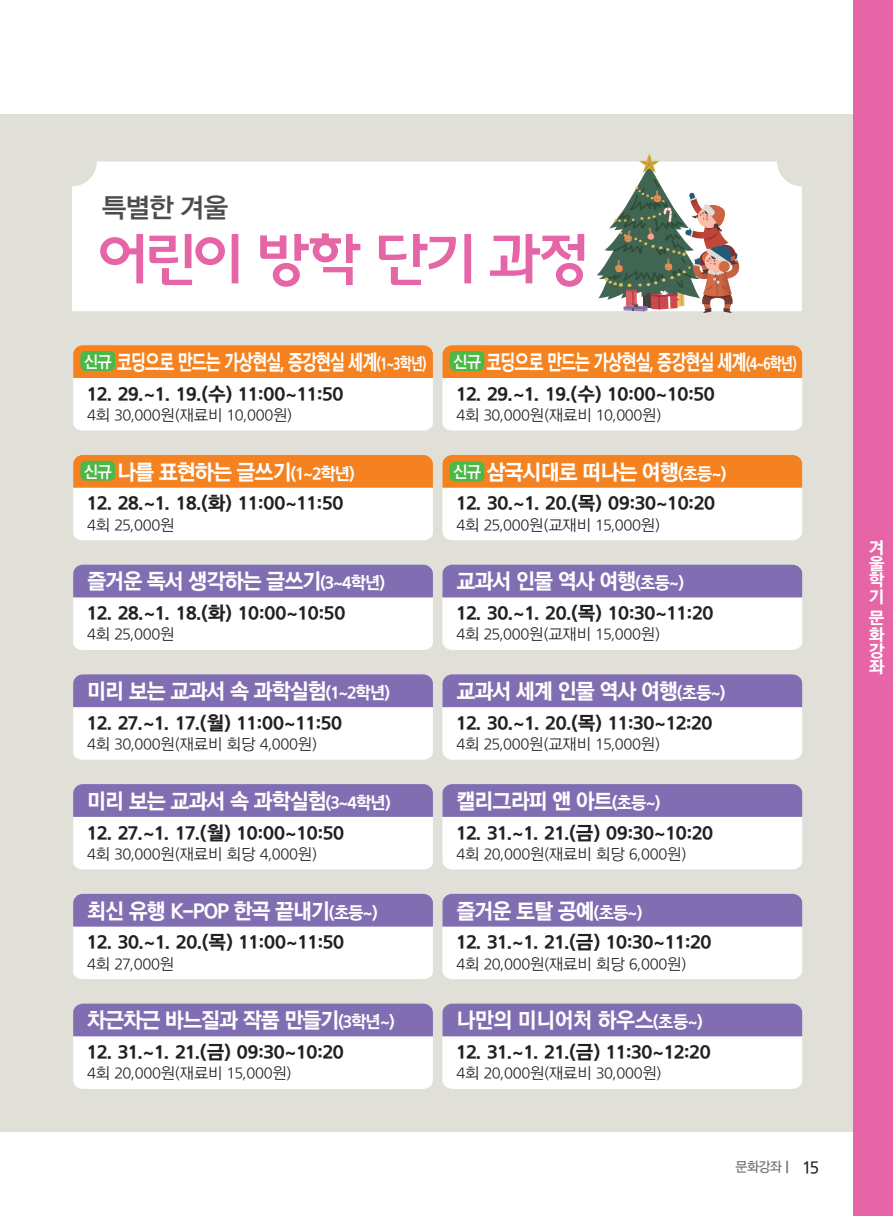
<style>
.page{position:relative;width:893px;height:1216px;background:#fff}
.page>*{position:absolute;margin:0;border:0;box-sizing:border-box;transform-origin:0 0}
.t1{font:56.88px "TR Gothic 240";letter-spacing:-.04em;color:#e565a6;scale:1.05 1}
.t2{font:27.12px "THE Lux Go B U";color:#4b4c4d}
.t3{font:21.88px "THE Lux Go EB U";letter-spacing:-.05em;color:#fff;scale:.95 1}
.t4{font:21.88px "THE Lux Go EB U";letter-spacing:-.05em;color:#fff;scale:.74 1}
.t5{font:21.88px "THE Lux Go EB U";letter-spacing:-.03em;color:#fff;scale:.95 1}
.t6{font:19.25px "THE Lux Go EB U";color:#231f20}
.t7{font:17.15px/16.4px "THE Lux Go EB U";color:#fff;text-align:justify}
.t8{font:15.75px "THE Lux Go R U";letter-spacing:-.02em;color:#231f20}
.t9{font:13.83px "THE Lux Go M U";color:#6c6d70;scale:.95 1}
.s1{font-family:"THE Lux Go B U";font-size:16.62px}
.s2{font-size:17.5px}
.s3{font-family:"Goyang Deogyang B"}
.s4{font-size:17.5px;color:#231f20}
</style>
<div class="page">
<div style="left:0;top:114px;width:893px;height:1017px;background:#e0e0d9"></div>
<div style="left:72px;top:161px;width:730px;height:150px;background:#fff"></div>
<div style="left:853px;top:0;width:40px;height:1215px;background:#e565a6"></div>
<svg style="left:442px;top:564px;width:360px;height:86px"></svg>
<svg style="left:442px;top:674px;width:360px;height:85px"></svg>
<svg style="left:73px;top:1003px;width:360px;height:85px"></svg>
<svg style="left:442px;top:784px;width:360px;height:85px"></svg>
<svg style="left:442px;top:893px;width:360px;height:86px"></svg>
<svg style="left:442px;top:1003px;width:360px;height:85px"></svg>
<svg style="left:597px;top:154px;width:143px;height:159px"></svg>
<svg style="left:442px;top:455px;width:360px;height:85px"></svg>
<div style="left:450px;top:461px;width:34px;height:20px;background:#4cb848;border-radius:5px"></div>
<svg style="left:73px;top:784px;width:360px;height:85px"></svg>
<svg style="left:73px;top:674px;width:360px;height:85px"></svg>
<svg style="left:73px;top:564px;width:360px;height:86px"></svg>
<svg style="left:73px;top:455px;width:360px;height:85px"></svg>
<div style="left:80px;top:461px;width:35px;height:19px;background:#4cb848;border-radius:5px"></div>
<svg style="left:442px;top:345px;width:360px;height:85px"></svg>
<div style="left:450px;top:351px;width:34px;height:20px;background:#4cb848;border-radius:5px"></div>
<svg style="left:73px;top:345px;width:360px;height:85px"></svg>
<div style="left:80px;top:351px;width:35px;height:20px;background:#4cb848;border-radius:5px"></div>
<svg style="left:73px;top:893px;width:360px;height:86px"></svg>
<h2 class="t2" style="left:102px;top:193px;width:128px">특별한 겨울</h2>
<h1 class="t1" style="left:98px;top:226px;width:469px">어린이 방학 단기 과정</h1>
<p class="t4" style="left:84px;top:350px;width:465px"><span class="s1">신규</span> 코딩으로 만드는 가상현실, 증강현실 세계<span class="s2">(1~3학년)</span></p>
<p class="t4" style="left:453px;top:350px;width:466px"><span class="s1">신규</span> 코딩으로 만드는 가상현실, 증강현실 세계<span class="s2">(4~6학년)</span></p>
<p class="t6" style="left:87px;top:383px;width:258px">12. 29.~1. 19.(수) 11:00~11:50</p>
<p class="t8" style="left:87px;top:407px;width:207px">4회 30,000원(재료비 10,000원)</p>
<p class="t6" style="left:456px;top:383px;width:260px">12. 29.~1. 19.(수) 10:00~10:50</p>
<p class="t8" style="left:456px;top:407px;width:207px">4회 30,000원(재료비 10,000원)</p>
<p class="t3" style="left:84px;top:460px;width:287px"><span class="s1">신규</span> 나를 표현하는 글쓰기<span class="s2">(1~2학년)</span></p>
<p class="t3" style="left:453px;top:460px;width:289px"><span class="s1">신규</span> 삼국시대로 떠나는 여행<span class="s2">(초등~)</span></p>
<p class="t6" style="left:87px;top:493px;width:258px">12. 28.~1. 18.(화) 11:00~11:50</p>
<p class="t8" style="left:87px;top:516px;width:89px">4회 25,000원</p>
<p class="t6" style="left:456px;top:493px;width:260px">12. 30.~1. 20.(목) 09:30~10:20</p>
<p class="t8" style="left:456px;top:516px;width:205px">4회 25,000원(교재비 15,000원)</p>
<p class="t3" style="left:87px;top:569px;width:315px">즐거운 독서 생각하는 글쓰기<span class="s2">(3~4학년)</span></p>
<p class="t3" style="left:456px;top:569px;width:241px">교과서 인물 역사 여행<span class="s2">(초등~)</span></p>
<p class="t6" style="left:87px;top:602px;width:260px">12. 28.~1. 18.(화) 10:00~10:50</p>
<p class="t8" style="left:87px;top:626px;width:89px">4회 25,000원</p>
<p class="t6" style="left:456px;top:602px;width:258px">12. 30.~1. 20.(목) 10:30~11:20</p>
<p class="t8" style="left:456px;top:626px;width:205px">4회 25,000원(교재비 15,000원)</p>
<p class="t3" style="left:87px;top:679px;width:320px">미리 보는 교과서 속 과학실험<span class="s2">(1~2학년)</span></p>
<p class="t3" style="left:456px;top:679px;width:285px">교과서 세계 인물 역사 여행<span class="s2">(초등~)</span></p>
<p class="t6" style="left:87px;top:712px;width:257px">12. 27.~1. 17.(월) 11:00~11:50</p>
<p class="t8" style="left:87px;top:736px;width:232px">4회 30,000원(재료비 회당 4,000원)</p>
<p class="t6" style="left:456px;top:712px;width:258px">12. 30.~1. 20.(목) 11:30~12:20</p>
<p class="t8" style="left:456px;top:736px;width:205px">4회 25,000원(교재비 15,000원)</p>
<p class="t3" style="left:87px;top:789px;width:321px">미리 보는 교과서 속 과학실험<span class="s2">(3~4학년)</span></p>
<p class="t3" style="left:456px;top:789px;width:216px">캘리그라피 앤 아트<span class="s2">(초등~)</span></p>
<p class="t6" style="left:87px;top:822px;width:258px">12. 27.~1. 17.(월) 10:00~10:50</p>
<p class="t8" style="left:87px;top:845px;width:232px">4회 30,000원(재료비 회당 4,000원)</p>
<p class="t6" style="left:456px;top:822px;width:258px">12. 31.~1. 21.(금) 09:30~10:20</p>
<p class="t8" style="left:456px;top:845px;width:232px">4회 20,000원(재료비 회당 6,000원)</p>
<p class="t3" style="left:87px;top:898px;width:307px">최신 유행 K-POP 한곡 끝내기<span class="s2">(초등~)</span></p>
<p class="t3" style="left:456px;top:898px;width:197px">즐거운 토탈 공예<span class="s2">(초등~)</span></p>
<p class="t6" style="left:87px;top:931px;width:258px">12. 30.~1. 20.(목) 11:00~11:50</p>
<p class="t8" style="left:87px;top:955px;width:89px">4회 27,000원</p>
<p class="t6" style="left:456px;top:931px;width:257px">12. 31.~1. 21.(금) 10:30~11:20</p>
<p class="t8" style="left:456px;top:955px;width:232px">4회 20,000원(재료비 회당 6,000원)</p>
<p class="t3" style="left:87px;top:1008px;width:325px">차근차근 바느질과 작품 만들기<span class="s2">(3학년~)</span></p>
<p class="t5" style="left:456px;top:1008px;width:261px">나만의 미니어처 하우스<span class="s2">(초등~)</span></p>
<p class="t6" style="left:87px;top:1041px;width:258px">12. 31.~1. 21.(금) 09:30~10:20</p>
<p class="t8" style="left:87px;top:1065px;width:206px">4회 20,000원(재료비 15,000원)</p>
<p class="t6" style="left:456px;top:1041px;width:256px">12. 31.~1. 21.(금) 11:30~12:20</p>
<p class="t8" style="left:456px;top:1065px;width:207px">4회 20,000원(재료비 30,000원)</p>
<p class="t9" style="left:736px;top:1159px;width:89px">문화강좌<span class="s3">｜</span> <span class="s4">15</span></p>
<p class="t7" style="left:869px;top:539px;width:17px">겨 울 학 기</p>
<p class="t7" style="left:869px;top:610px;width:17px">문 화 강 좌</p>
</div>
